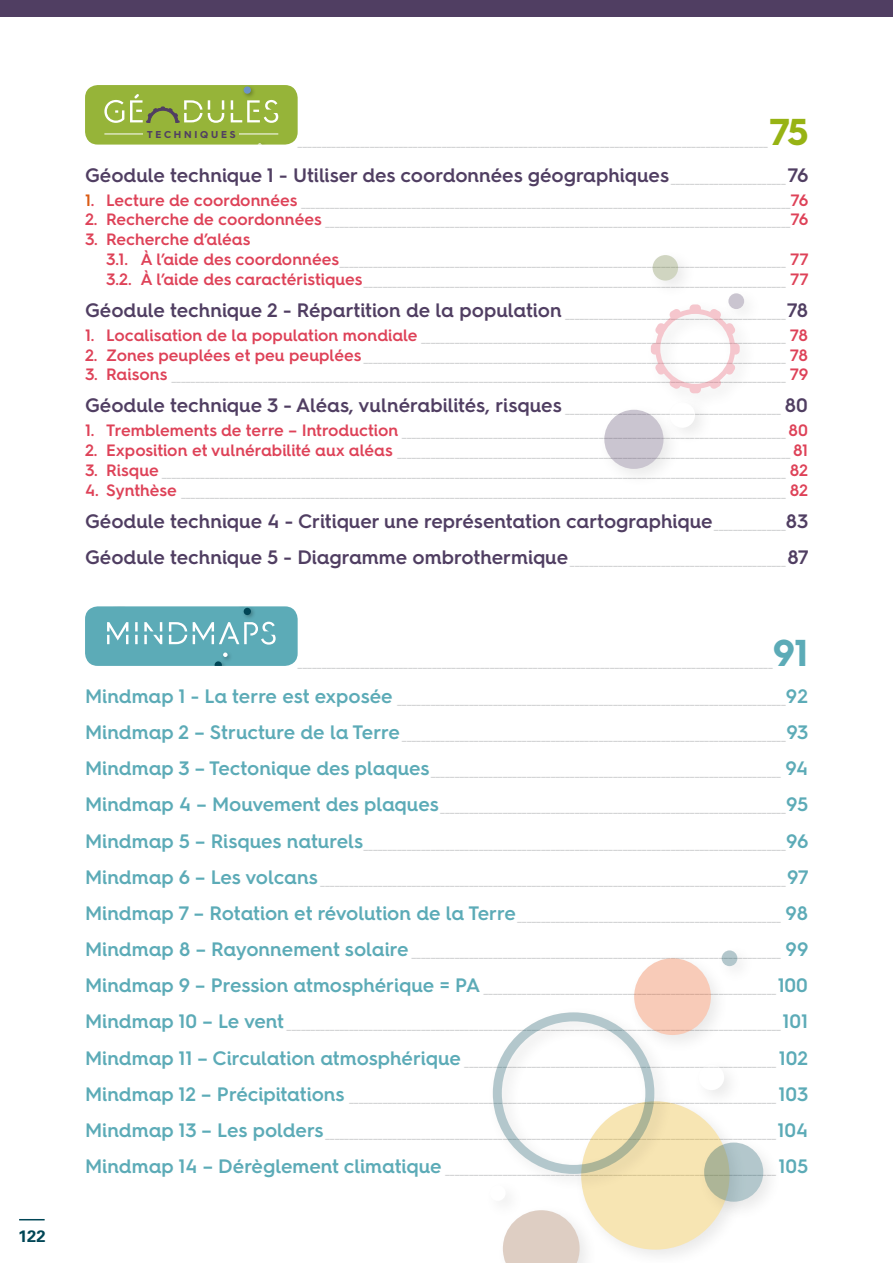
<style>
.page{position:relative;width:893px;height:1263px;background:#fff}
.page>*{position:absolute;margin:0;border:0;box-sizing:border-box;transform-origin:0 0}
.t1{font:700 37.5px "Hurme Geometric Sans 4";color:#97b314}
.t2{font:700 37.5px "Hurme Geometric Sans 4";color:#5cabb7}
.t3{font:600 19.5px "Hurme Geometric Sans 4";color:#503e62}
.t4{font:600 16.5px "Hurme Geometric Sans 4";color:#de4258}
.t5{font:700 16.5px "Univers LT Std";color:#004656}
.t6{font:15px/19.8px "Hurme Geometric Sans 4";color:#d0d1d2}
.t7{font:700 10.05px "Hurme Geometric Sans 4";letter-spacing:.275em;color:#503e62}
.s1{font-weight:400;font-size:15px;color:#d0d1d2}
.s2{font-weight:600;font-size:16.5px;color:#da5c15}
.s3{font-weight:600;font-size:16.5px;color:#de4258}
.s4{font-weight:600;font-size:19.5px;color:#503e62}
.s5{font-weight:600;font-size:19.5px;color:#5cabb7}
</style>
<div class="page">
<div style="left:0;top:0;width:892px;height:17px;background:#503e62"></div>
<svg style="left:19px;top:1219px;width:26px;height:1px"></svg>
<svg style="left:85px;top:85px;width:213px;height:60px;background:#9eb84b"></svg>
<svg style="left:85px;top:606px;width:213px;height:60px;background:#6bb2bd"></svg>
<div style="left:597px;top:402px;width:86px;height:87px;background:#000;opacity:.3"></div>
<div style="left:604px;top:410px;width:59px;height:59px;background:#cac5d0;border-radius:50%"></div>
<div style="left:653px;top:255px;width:25px;height:26px;background:#d0d5c1;border-radius:50%"></div>
<svg style="left:728px;top:293px;width:16px;height:16px"></svg>
<div style="left:662px;top:394px;width:53px;height:53px;background:#fbfbfb"></div>
<div style="left:670px;top:402px;width:25px;height:26px;background:#fff;border-radius:50%"></div>
<div style="left:643px;top:297px;width:116px;height:116px;background:#fff"></div>
<svg style="left:651px;top:304px;width:89px;height:89px"></svg>
<div style="left:626px;top:950px;width:105px;height:105px;background:#000;opacity:.3"></div>
<div style="left:634px;top:958px;width:77px;height:77px;background:#f8cbb8;border-radius:50%"></div>
<svg style="left:503px;top:1210px;width:70px;height:53px;background:#e0d2c8"></svg>
<div style="left:483px;top:1178px;width:42px;height:42px;background:#fefefe"></div>
<div style="left:573px;top:1093px;width:176px;height:170px;background:#000;opacity:.3"></div>
<div style="left:581px;top:1101px;width:148px;height:148px;background:#f7e5b3;border-radius:50%"></div>
<div style="left:714px;top:943px;width:43px;height:43px;background:#fefefe"></div>
<div style="left:722px;top:950px;width:15px;height:16px;background:#b3c7cc;border-radius:50%"></div>
<div style="left:696px;top:1135px;width:87px;height:87px;background:#000;opacity:.3"></div>
<svg style="left:704px;top:1142px;width:59px;height:60px;background:#afbfb7"></svg>
<div style="left:485px;top:1004px;width:190px;height:190px;background:#000;opacity:.3"></div>
<div style="left:493px;top:1012px;width:161px;height:162px;border:9px solid #004656;border-radius:50%"></div>
<p class="t5" style="left:18px;top:1226px;width:29px">122</p>
<p class="t7" style="left:147px;top:127px;width:90px">TECHNIQUES</p>
<h1 class="t1" style="left:770px;top:105px;width:40px">75</h1>
<p class="t6" style="left:298px;top:129px;width:472px">__________________________________________________________________________________________________</p>
<h2 class="t3" style="left:85px;top:161px;width:725px">Géodule technique 1 - Utiliser des coordonnées géographiques<span class="s1">________________________</span>76</h2>
<p class="t6" style="left:85px;top:190px;width:725px"><span class="s2">1</span><span class="s3">. Lecture de coordonnées</span> ______________________________________________________________________________________________________<span class="s3">76</span></p>
<p class="t6" style="left:85px;top:210px;width:725px"><span class="s3">2. Recherche de coordonnées</span> _________________________________________________________________________________________________<span class="s3">76</span></p>
<p class="t4" style="left:85px;top:228px;width:167px">3. Recherche d’aléas</p>
<p class="t6" style="left:106px;top:249px;width:704px"><span class="s3">3.1. À l’aide des coordonnées</span>_____________________________________________________________________________________________ <span class="s3">77<br>3.2. À l’aide des caractéristiques</span>________________________________________________________________________________________ <span class="s3">77</span></p>
<p class="t6" style="left:85px;top:301px;width:724px"><span class="s4">Géodule technique 2 - Répartition de la population</span> ______________________________________________<span class="s4">78</span></p>
<p class="t6" style="left:85px;top:325px;width:724px"><span class="s3">1. Localisation de la population mondiale</span> ____________________________________________________________________________ <span class="s3">78</span></p>
<p class="t6" style="left:85px;top:345px;width:724px"><span class="s3">2. Zones peuplées et peu peuplées</span> ________________________________________________________________________________________ <span class="s3">78</span></p>
<p class="t6" style="left:85px;top:365px;width:725px"><span class="s3">3. Raisons</span> ________________________________________________________________________________________________________________________________ <span class="s3">79</span></p>
<h2 class="t3" style="left:85px;top:392px;width:724px">Géodule technique 3 - Aléas, vulnérabilités, risques <span class="s1">_____________________________________________</span> 80</h2>
<p class="t6" style="left:85px;top:421px;width:724px"><span class="s3">1. Tremblements de terre – Introduction</span> ________________________________________________________________________________ <span class="s3">80</span></p>
<p class="t6" style="left:85px;top:441px;width:724px"><span class="s3">2. Exposition et vulnérabilité aux aléas</span> __________________________________________________________________________________ <span class="s3">81</span></p>
<p class="t6" style="left:85px;top:460px;width:724px"><span class="s3">3. Risque</span> __________________________________________________________________________________________________________________________________ <span class="s3">82</span></p>
<p class="t6" style="left:85px;top:480px;width:724px"><span class="s3">4. Synthèse</span> ______________________________________________________________________________________________________________________________ <span class="s3">82</span></p>
<h2 class="t3" style="left:85px;top:507px;width:725px">Géodule technique 4 - Critiquer une représentation cartographique<span class="s1">_______________</span>83</h2>
<p class="t6" style="left:85px;top:548px;width:725px"><span class="s4">Géodule technique 5 - Diagramme ombrothermique</span>_____________________________________________<span class="s4">87</span></p>
<h1 class="t2" style="left:773px;top:626px;width:36px">91</h1>
<p class="t6" style="left:298px;top:650px;width:477px">___________________________________________________________________________________________________</p>
<p class="t6" style="left:85px;top:687px;width:724px"><span class="s5">Mindmap 1 - La terre est exposée</span> _________________________________________________________________________________<span class="s5">92</span></p>
<p class="t6" style="left:85px;top:723px;width:725px"><span class="s5">Mindmap 2 – Structure de la Terre</span>________________________________________________________________________________<span class="s5">93</span></p>
<p class="t6" style="left:85px;top:760px;width:724px"><span class="s5">Mindmap 3 – Tectonique des plaques</span>_________________________________________________________________________ <span class="s5">94</span></p>
<p class="t6" style="left:85px;top:796px;width:725px"><span class="s5">Mindmap 4 – Mouvement des plaques</span>________________________________________________________________________<span class="s5">95</span></p>
<p class="t6" style="left:85px;top:832px;width:725px"><span class="s5">Mindmap 5 – Risques naturels</span>________________________________________________________________________________________<span class="s5">96</span></p>
<p class="t6" style="left:85px;top:868px;width:725px"><span class="s5">Mindmap 6 – Les volcans</span> _________________________________________________________________________________________________<span class="s5">97</span></p>
<p class="t6" style="left:85px;top:904px;width:724px"><span class="s5">Mindmap 7 – Rotation et révolution de la Terre</span>_______________________________________________________ <span class="s5">98</span></p>
<p class="t6" style="left:85px;top:940px;width:725px"><span class="s5">Mindmap 8 – Rayonnement solaire</span> _____________________________________________________________________________ <span class="s5">99</span></p>
<p class="t6" style="left:85px;top:976px;width:724px"><span class="s5">Mindmap 9 – Pression atmosphérique = PA</span> _____________________________________________________________<span class="s5">100</span></p>
<p class="t6" style="left:85px;top:1013px;width:724px"><span class="s5">Mindmap 10 – Le vent</span> _______________________________________________________________________________________________________<span class="s5">101</span></p>
<p class="t6" style="left:85px;top:1049px;width:724px"><span class="s5">Mindmap 11 – Circulation atmosphérique</span> _________________________________________________________________ <span class="s5">102</span></p>
<p class="t6" style="left:85px;top:1085px;width:725px"><span class="s5">Mindmap 12 – Précipitations</span> _________________________________________________________________________________________<span class="s5">103</span></p>
<p class="t6" style="left:85px;top:1121px;width:724px"><span class="s5">Mindmap 13 – Les polders</span>______________________________________________________________________________________________<span class="s5">104</span></p>
<p class="t6" style="left:85px;top:1157px;width:725px"><span class="s5">Mindmap 14 – Dérèglement climatique</span> _____________________________________________________________________ <span class="s5">105</span></p>
</div>
